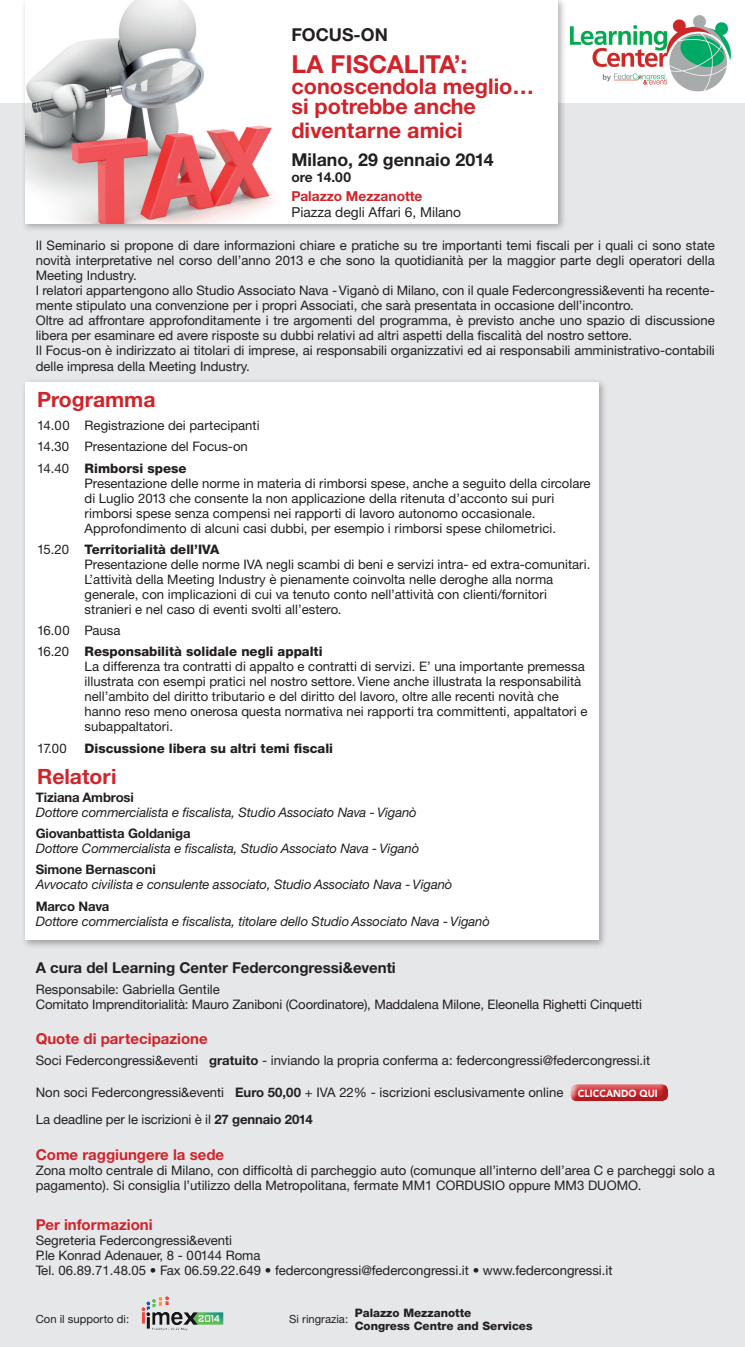
<style>
.page{position:relative;width:745px;height:1347px;background:#fff}
.page>*{position:absolute;margin:0;border:0;box-sizing:border-box;transform-origin:0 0}
.t1{font:700 24.88px "Helvetica Neue CE";color:#d1232a}
.t2{font:700 21.62px "Helvetica Neue CE";color:#d1232a}
.t3{font:700 21.12px "Helvetica Neue CE";color:#d1232a}
.t4{font:700 17.75px "Helvetica Neue CE";color:#231f20}
.t5{font:700 15px "Helvetica Neue CE";color:#d1232a}
.t6{font:700 15px "Helvetica Neue CE";color:#231f20}
.t7{font:13.75px "Helvetica Neue CE";color:#231f20}
.t8{font:700 13.75px "Helvetica Neue CE";color:#d1232a}
.t9{font:700 13.75px "Helvetica Neue CE";letter-spacing:-.01em;color:#231f20}
.t10{font:13.12px/15px "Helvetica Neue CE";color:#231f20}
.t11{font:italic 13.12px "Helvetica Neue CE";letter-spacing:-.01em;color:#231f20}
.t12{font:800 13.12px "Helvetica Neue";color:#231f20}
.t13{font:700 13.12px "Helvetica Neue CE";letter-spacing:-.01em;color:#231f20}
.t14{font:800 11.62px "Helvetica Neue";color:#231f20}
.t15{font:11.25px "Helvetica Neue CE";color:#231f20}
.t16{font:900 10.25px "Avenir";color:#fff;scale:.95 1}
.s1{font-family:"Helvetica Neue CE";font-weight:400}
.s2{font-weight:700}
</style>
<div class="page">
<div style="left:0;top:103px;width:744px;height:1243px;background:#e6e7e9"></div>
<img style="left:569px;top:15px;width:162px;height:77px">
<div style="left:21px;top:378px;width:586px;height:571px;background:#231f20;opacity:.36"></div>
<div style="left:25px;top:382px;width:573px;height:558px;background:#fff"></div>
<svg style="left:158px;top:1296px;width:11px;height:4px"></svg>
<div style="left:571px;top:1081px;width:97px;height:20px;background:#231f20;opacity:.2"></div>
<div style="left:21px;top:0;width:545px;height:233px;background:#231f20;opacity:.36"></div>
<div style="left:25px;top:0;width:532px;height:223px;background:#fff"></div>
<img style="left:25px;top:0;width:248px;height:223px">
<p class="t4" style="left:291px;top:24px;width:98px">FOCUS-ON</p>
<p class="t1" style="left:291px;top:49px;width:177px">LA FISCALITA’:</p>
<p class="t2" style="left:291px;top:73px;width:244px">conoscendola meglio…</p>
<p class="t2" style="left:291px;top:93px;width:186px">si potrebbe anche</p>
<p class="t2" style="left:291px;top:117px;width:173px">diventarne amici</p>
<p class="t4" style="left:291px;top:149px;width:204px">Milano, 29 gennaio 2014</p>
<p class="t9" style="left:291px;top:168px;width:61px">ore 14.00</p>
<p class="t8" style="left:291px;top:187px;width:132px">Palazzo Mezzanotte</p>
<p class="t7" style="left:291px;top:204px;width:171px">Piazza degli Affari 6, Milano</p>
<p class="t10" style="left:36px;top:238px;width:680px;text-align:justify">Il Seminario si propone di dare informazioni chiare e pratiche su tre importanti temi fiscali per i quali ci sono state novità interpretative nel corso dell’anno 2013 e che sono la quotidianità per la maggior parte degli operatori della Meeting Industry.</p>
<p class="t10" style="left:36px;top:283px;width:680px">I relatori appartengono allo Studio Associato Nava - Viganò di Milano, con il quale Federcongressi&amp;eventi ha recente&shy;mente stipulato una convenzione per i propri Associati, che sarà presentata in occasione dell’incontro.</p>
<p class="t10" style="left:36px;top:313px;width:680px">Oltre ad affrontare approfonditamente i tre argomenti del programma, è previsto anche uno spazio di discussione libera per esaminare ed avere risposte su dubbi relativi ad altri aspetti della fiscalità del nostro settore.</p>
<p class="t10" style="left:36px;top:343px;width:680px">Il Focus-on è indirizzato ai titolari di imprese, ai responsabili organizzativi ed ai responsabili amministrativo-contabili delle impresa della Meeting Industry.</p>
<p class="t3" style="left:37px;top:386px;width:120px">Programma</p>
<p class="t10" style="left:37px;top:418px;width:224px">14.00 Registrazione dei partecipanti</p>
<p class="t10" style="left:37px;top:439px;width:212px">14.30 Presentazione del Focus-on</p>
<p class="t12" style="left:37px;top:460px;width:151px"><span class="s1">14.40</span> Rimborsi spese</p>
<p class="t10" style="left:85px;top:475px;width:507px">Presentazione delle norme in materia di rimborsi spese, anche a seguito della circolare di Luglio 2013 che consente la non applicazione della ritenuta d’acconto sui puri rimborsi spese senza compensi nei rapporti di lavoro autonomo occasionale.<br>Approfondimento di alcuni casi dubbi, per esempio i rimborsi spese chilometrici.</p>
<p class="t12" style="left:37px;top:541px;width:183px"><span class="s1">15.20</span> Territorialità dell’IVA</p>
<p class="t10" style="left:85px;top:557px;width:507px">Presentazione delle norme IVA negli scambi di beni e servizi intra- ed extra-comunitari.<br>L’attività della Meeting Industry è pienamente coinvolta nelle deroghe alla norma</p>
<p class="t10" style="left:85px;top:587px;width:463px">generale, con implicazioni di cui va tenuto conto nell’attività con clienti/fornitori stranieri e nel caso di eventi svolti all’estero.</p>
<p class="t10" style="left:37px;top:623px;width:85px">16.00 Pausa</p>
<p class="t12" style="left:37px;top:644px;width:287px"><span class="s1">16.20</span> Responsabilità solidale negli appalti</p>
<p class="t10" style="left:85px;top:659px;width:504px">La differenza tra contratti di appalto e contratti di servizi. E’ una importante premessa illustrata con esempi pratici nel nostro settore. Viene anche illustrata la responsabilità nell’ambito del diritto tributario e del diritto del lavoro, oltre alle recenti novità che hanno reso meno onerosa questa normativa nei rapporti tra committenti, appaltatori e subappaltatori.</p>
<p class="t10" style="left:37px;top:740px;width:31px">17.00</p>
<p class="t12" style="left:85px;top:740px;width:250px">Discussione libera su altri temi fiscali</p>
<p class="t3" style="left:37px;top:763px;width:81px">Relatori</p>
<p class="t13" style="left:36px;top:789px;width:100px">Tiziana Ambrosi</p>
<p class="t11" style="left:36px;top:804px;width:382px">Dottore commercialista e fiscalista, Studio Associato Nava - Viganò</p>
<p class="t13" style="left:36px;top:825px;width:156px">Giovanbattista Goldaniga</p>
<p class="t11" style="left:36px;top:840px;width:385px">Dottore Commercialista e fiscalista, Studio Associato Nava - Viganò</p>
<p class="t13" style="left:36px;top:861px;width:121px">Simone Bernasconi</p>
<p class="t11" style="left:36px;top:876px;width:418px">Avvocato civilista e consulente associato, Studio Associato Nava - Viganò</p>
<p class="t13" style="left:36px;top:897px;width:75px">Marco Nava</p>
<p class="t11" style="left:36px;top:913px;width:455px">Dottore commercialista e fiscalista, titolare dello Studio Associato Nava - Viganò</p>
<p class="t6" style="left:36px;top:958px;width:361px">A cura del Learning Center Federcongressi&amp;eventi</p>
<p class="t10" style="left:36px;top:981px;width:185px">Responsabile: Gabriella Gentile</p>
<p class="t10" style="left:36px;top:996px;width:607px">Comitato Imprenditorialità: Mauro Zaniboni (Coordinatore), Maddalena Milone, Eleonella Righetti Cinquetti</p>
<p class="t5" style="left:36px;top:1029px;width:173px">Quote di partecipazione</p>
<p class="t10" style="left:36px;top:1053px;width:615px">Soci Federcongressi&amp;eventi <span class="s2">gratuito</span> - inviando la propria conferma a: federcongressi@federcongressi.it</p>
<p class="t10" style="left:36px;top:1084px;width:529px">Non soci Federcongressi&amp;eventi <span class="s2">Euro 50,00</span> + IVA 22% - iscrizioni esclusivamente online</p>
<p class="t10" style="left:36px;top:1112px;width:278px">La deadline per le iscrizioni è il <span class="s2">27 gennaio 2014</span></p>
<p class="t16" style="left:577px;top:1087px;width:85px">CLICCANDO QUI</p>
<p class="t5" style="left:36px;top:1145px;width:190px">Come raggiungere la sede</p>
<p class="t10" style="left:36px;top:1162px;width:680px">Zona molto centrale di Milano, con difficoltà di parcheggio auto (comunque all’interno dell’area C e parcheggi solo a pagamento). Si consiglia l’utilizzo della Metropolitana, fermate MM1 CORDUSIO oppure MM3 DUOMO.</p>
<p class="t5" style="left:36px;top:1215px;width:118px">Per informazioni</p>
<p class="t10" style="left:36px;top:1233px;width:198px">Segreteria Federcongressi&amp;eventi</p>
<p class="t10" style="left:36px;top:1248px;width:226px">P.le Konrad Adenauer, 8 - 00144 Roma</p>
<p class="t10" style="left:36px;top:1263px;width:578px">Tel. 06.89.71.48.05 • Fax 06.59.22.649 • federcongressi@federcongressi.it • www.federcongressi.it</p>
<p class="t15" style="left:36px;top:1311px;width:95px">Con il supporto di:</p>
<p class="t15" style="left:289px;top:1311px;width:60px">Si ringrazia:</p>
<p class="t14" style="left:354px;top:1305px;width:118px">Palazzo Mezzanotte</p>
<p class="t14" style="left:354px;top:1319px;width:179px">Congress Centre and Services</p>
</div>
